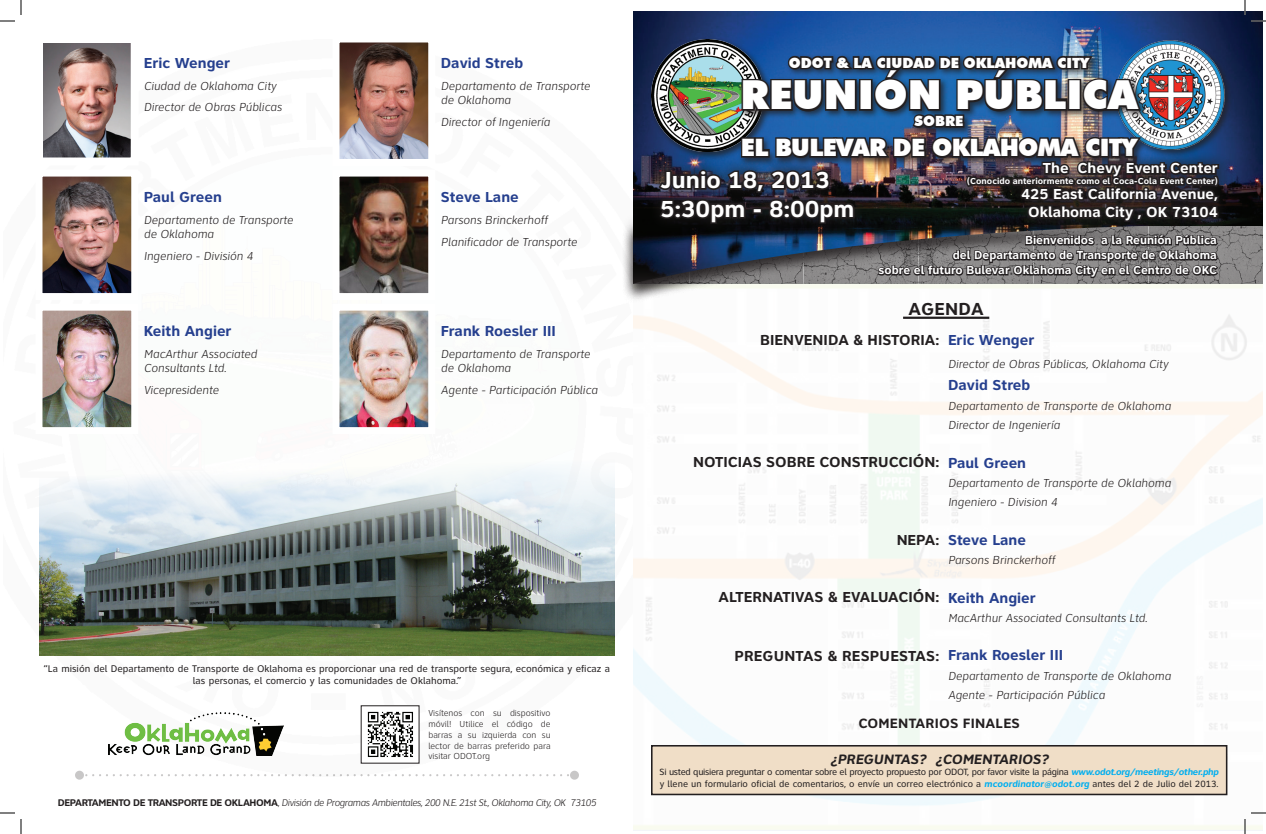
<style>
.page{position:relative;width:1266px;height:834px;background:#fff}
.page>*{position:absolute;margin:0;border:0;box-sizing:border-box;transform-origin:0 0}
.t1{font:900 40px "Futura BT";color:#fff}
.t2{font:700 24px/28.8px "Clearview ATT";color:#fff}
.t3{font:900 24px "Futura BT";letter-spacing:-.03em;color:#fff}
.t4{font:700 18px "Clearview ATT";color:#231f20}
.t5{font:700 15px "Clearview ATT";color:#253f8e}
.t6{font:700 15px "Clearview ATT";color:#231f20}
.t7{font:700 15px/18px "Clearview ATT";color:#fff;text-align:center}
.t8{font:900 14.1px "Futura BT";color:#fff}
.t9{font:italic 700 14.1px "Clearview ATT";color:#231f20}
.t10{font:700 14px "Clearview ATT";letter-spacing:.015em;color:#231f20}
.t11{font:italic 300 12px/14.4px "Clearview ATT";color:#231f20}
.t12{font:700 12px/15px "Clearview ATT";color:#fff;text-align:right}
.t13{font:10px/12px "Clearview ATT";color:#231f20;text-align:center}
.t14{font:italic 300 10px "Clearview ATT";letter-spacing:-.04em;color:#231f20}
.t15{font:9.4px/11.3px "Clearview ATT";letter-spacing:-.03em;color:#231f20}
.t16{font:300 9px/10.8px "Clearview ATT";color:#231f20;text-align:justify}
.t17{font:700 9px "Clearview ATT";color:#fff}
.s1{font-weight:700;font-style:normal}
.s2{font-style:normal}
.s3{font-weight:700;font-style:italic;color:#00aeef}
</style>
<div class="page">
<img style="left:633px;top:11px;width:630px;height:212px">
<div style="left:622px;top:223px;width:641px;height:80px;background:#231f20;opacity:.8"></div>
<img style="left:651px;top:39px;width:113px;height:4px">
<div style="left:1114px;top:39px;width:119px;height:119px;background:#231f20;opacity:.75"></div>
<img style="left:1114px;top:39px;width:113px;height:110px">
<svg style="left:75px;top:771px;width:9px;height:9px"></svg>
<svg style="left:570px;top:771px;width:9px;height:9px"></svg>
<img style="left:44px;top:44px;width:86px;height:113px">
<div style="left:35px;top:35px;width:104px;height:131px;border:8px solid #fff"></div>
<img style="left:44px;top:178px;width:86px;height:114px">
<div style="left:36px;top:170px;width:102px;height:130px;border:7px solid #fff"></div>
<img style="left:43px;top:312px;width:87px;height:114px">
<div style="left:35px;top:304px;width:103px;height:130px;border:7px solid #fff"></div>
<img style="left:340px;top:44px;width:87px;height:114px">
<div style="left:332px;top:36px;width:103px;height:130px;border:7px solid #fff"></div>
<img style="left:340px;top:178px;width:87px;height:114px">
<div style="left:332px;top:170px;width:103px;height:130px;border:7px solid #fff"></div>
<img style="left:340px;top:312px;width:87px;height:114px">
<div style="left:332px;top:304px;width:103px;height:130px;border:7px solid #fff"></div>
<img style="left:39px;top:465px;width:576px;height:191px">
<img style="left:108px;top:713px;width:175px;height:43px">
<img style="left:367px;top:711px;width:46px;height:46px">
<div style="left:954px;top:149px;width:277px;height:85px;background:#231f20;opacity:.85"></div>
<img style="left:633px;top:43px;width:589px;height:253px">
<div style="left:652px;top:746px;width:575px;height:48px;background:#f0dec7"></div>
<div style="left:651px;top:745px;width:576px;height:50px;border:2px solid #231f20"></div>
<hr style="left:903px;top:317px;width:86px;height:2px;background:#231f20">
<svg style="left:0;top:0;width:22px;height:22px"></svg>
<svg style="left:0;top:812px;width:22px;height:22px"></svg>
<svg style="left:1244px;top:0;width:22px;height:22px"></svg>
<svg style="left:1244px;top:812px;width:22px;height:22px"></svg>
<p class="t5" style="left:144px;top:55px;width:88px">Eric Wenger</p>
<p class="t11" style="left:144px;top:75px;width:140px;line-height:21.6px">Ciudad de Oklahoma City<br>Director de Obras Públicas</p>
<p class="t5" style="left:144px;top:189px;width:80px">Paul Green</p>
<p class="t11" style="left:144px;top:213px;width:151px">Departamento de Transporte de Oklahoma</p>
<p class="t11" style="left:144px;top:249px;width:111px">Ingeniero - División 4</p>
<p class="t5" style="left:144px;top:323px;width:89px">Keith Angier</p>
<p class="t11" style="left:144px;top:347px;width:115px">MacArthur Associated<br>Consultants Ltd.</p>
<p class="t11" style="left:144px;top:383px;width:77px">Vicepresidente</p>
<p class="t5" style="left:441px;top:55px;width:84px">David Streb</p>
<p class="t11" style="left:441px;top:79px;width:151px">Departamento de Transporte de Oklahoma</p>
<p class="t11" style="left:441px;top:115px;width:111px">Director of Ingeniería</p>
<p class="t5" style="left:441px;top:189px;width:80px">Steve Lane</p>
<p class="t11" style="left:441px;top:209px;width:138px;line-height:21.6px">Parsons Brinckerhoff<br>Planificador de Transporte</p>
<p class="t5" style="left:441px;top:323px;width:117px">Frank Roesler III</p>
<p class="t11" style="left:441px;top:347px;width:151px">Departamento de Transporte de Oklahoma</p>
<p class="t11" style="left:441px;top:383px;width:158px">Agente - Participación Pública</p>
<p class="t13" style="left:44px;top:663px;width:568px">“La misión del Departamento de Transporte de Oklahoma es proporcionar una red de transporte segura, económica y eficaz a las personas, el comercio y las comunidades de Oklahoma.”</p>
<p class="t16" style="left:428px;top:708px;width:124px">Visítenos con su dispositivo móvil! Utilice el código de barras a su izquierda con su lector de barras preferido para visitar ODOT.org</p>
<p class="t14" style="left:58px;top:797px;width:540px"><span class="s1">DEPARTAMENTO DE TRANSPORTE DE OKLAHOMA</span><span class="s2">,</span> División de Programas Ambientales, 200 N.E. 21st St., Oklahoma City, OK 73105</p>
<p class="t8" style="left:789px;top:54px;width:302px">ODOT &amp; LA CIUDAD DE OKLAHOMA CITY</p>
<h1 class="t1" style="left:740px;top:71px;width:399px">REUNIÓN PÚBLICA</h1>
<p class="t8" style="left:915px;top:112px;width:50px">SOBRE</p>
<h2 class="t3" style="left:741px;top:133px;width:398px">EL BULEVAR DE OKLAHOMA CITY</h2>
<p class="t7" style="left:1043px;top:159px;width:177px">The Chevy Event Center</p>
<p class="t17" style="left:967px;top:176px;width:252px">(Conocido anteriormente como el Coca-Cola Event Center)</p>
<p class="t7" style="left:1021px;top:185px;width:198px">425 East California Avenue,<br>Oklahoma City , OK 73104</p>
<h2 class="t2" style="left:660px;top:166px;width:196px">Junio 18, 2013<br>5:30pm - 8:00pm</h2>
<p class="t12" style="left:879px;top:233px;width:340px">Bienvenidos a la Reunión Pública<br>del Departamento de Transporte de Oklahoma<br>sobre el futuro Bulevar Oklahoma City en el Centro de OKC</p>
<h3 class="t4" style="left:909px;top:299px;width:26px">Agenda</h3>
<p class="t6" style="left:760px;top:331px;width:181px">BIENVENIDA &amp; HISTORIA:</p>
<p class="t6" style="left:693px;top:454px;width:248px">NOTICIAS SOBRE CONSTRUCCIÓN:</p>
<p class="t6" style="left:897px;top:531px;width:44px">NEPA:</p>
<p class="t6" style="left:719px;top:588px;width:222px">ALTERNATIVAS &amp; EVALUACIÓN:</p>
<p class="t6" style="left:734px;top:647px;width:21px">Preguntas</p>
<p class="t6" style="left:827px;top:647px;width:35px">&amp; Respuestas</p>
<p class="t6" style="left:935px;top:647px;width:5px">:</p>
<p class="t5" style="left:948px;top:331px;width:88px">Eric Wenger</p>
<p class="t11" style="left:948px;top:356px;width:222px">Director de Obras Públicas, Oklahoma City</p>
<p class="t5" style="left:948px;top:377px;width:84px">David Streb</p>
<p class="t11" style="left:948px;top:396px;width:225px;line-height:19.3px">Departamento de Transporte de Oklahoma<br>Director de Ingeniería</p>
<p class="t5" style="left:948px;top:454px;width:80px">Paul Green</p>
<p class="t11" style="left:948px;top:473px;width:225px;line-height:19.3px">Departamento de Transporte de Oklahoma<br>Ingeniero - Division 4</p>
<p class="t5" style="left:948px;top:531px;width:80px">Steve Lane</p>
<p class="t11" style="left:948px;top:553px;width:108px">Parsons Brinckerhoff</p>
<p class="t5" style="left:948px;top:589px;width:89px">Keith Angier</p>
<p class="t11" style="left:948px;top:611px;width:201px">MacArthur Associated Consultants Ltd.</p>
<p class="t5" style="left:948px;top:647px;width:117px">Frank Roesler III</p>
<p class="t11" style="left:948px;top:666px;width:225px;line-height:19.3px">Departamento de Transporte de Oklahoma<br>Agente - Participación Pública</p>
<p class="t10" style="left:858px;top:715px;width:163px">COMENTARIOS FINALES</p>
<p class="t9" style="left:830px;top:751px;width:221px">¿PREGUNTAS? ¿COMENTARIOS?</p>
<p class="t15" style="left:660px;top:767px;width:561px">Si usted quisiera preguntar o comentar sobre el proyecto propuesto por ODOT, por favor visite la página <span class="s3">www.odot.org/meetings/other.php </span>y llene un formulario oficial de comentarios, o envíe un correo electrónico a <span class="s3">mcoordinator@odot.org</span> antes del 2 de Julio del 2013.</p>
</div>
